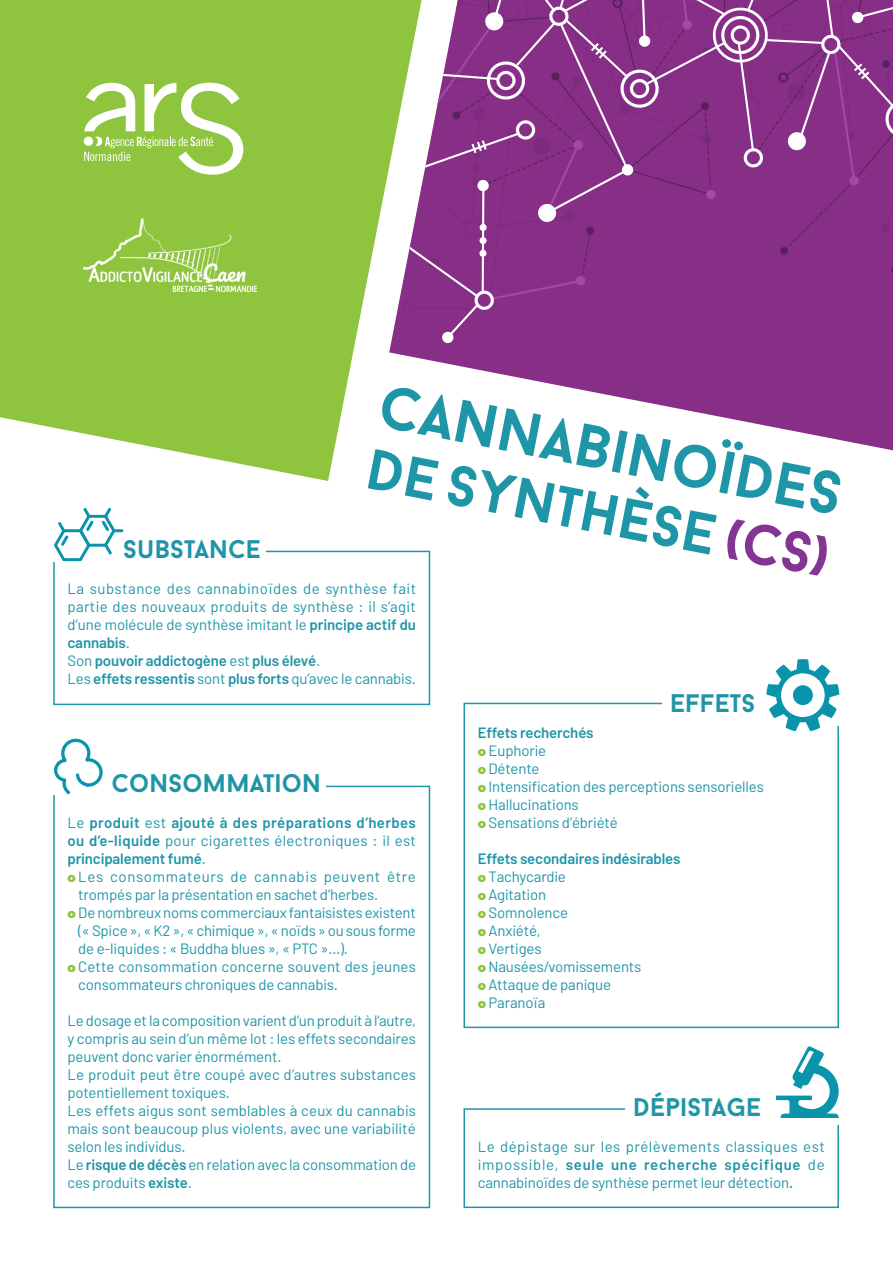
<style>
.page{position:relative;width:893px;height:1263px;background:#fff}
.page>*{position:absolute;margin:0;border:0;box-sizing:border-box;transform-origin:0 0}
.t1{font:700 60px "Baron Neue";color:#1f95a8}
.t2{font:700 57px "Baron Neue";color:#1f95a8}
.t3{font:700 25.5px "Baron Neue";letter-spacing:.005em;color:#1f95a8}
.t4{font:15px/18px "Barlow";letter-spacing:-.01em;color:#1f95a8;text-align:justify}
.t5{font:600 15px/18px "Barlow";letter-spacing:-.01em;color:#1f95a8;text-align:justify}
.t6{font:15px/18px "Barlow";letter-spacing:.01em;color:#1f95a8}
.s1{color:#843493}
.s2{font-weight:600}
.s3{font-weight:400}
.s4{font-weight:900;font-size:13.5px;color:#8fc53e}
.s5{font-weight:500}
</style>
<div class="page">
<div style="left:53px;top:551px;width:377px;height:154px;border:2px solid #1f95a8"></div>
<div style="left:53px;top:786px;width:377px;height:422px;border:2px solid #1f95a8"></div>
<div style="left:45px;top:507px;width:221px;height:54px;background:#fff"></div>
<svg style="left:54px;top:508px;width:69px;height:53px"></svg>
<div style="left:47px;top:740px;width:278px;height:54px;background:#fff"></div>
<svg style="left:54px;top:738px;width:49px;height:56px"></svg>
<div style="left:463px;top:703px;width:376px;height:325px;border:2px solid #1f95a8"></div>
<div style="left:662px;top:677px;width:185px;height:48px;background:#fff"></div>
<svg style="left:766px;top:659px;width:73px;height:72px"></svg>
<div style="left:793px;top:685px;width:20px;height:20px;background:#0a94ab;border-radius:50%"></div>
<div style="left:463px;top:1108px;width:376px;height:100px;border:2px solid #1f95a8"></div>
<div style="left:625px;top:1088px;width:221px;height:37px;background:#fff"></div>
<svg style="left:776px;top:1046px;width:63px;height:72px"></svg>
<svg style="left:422px;top:0;width:471px;height:344px;background:#8e3b8e"></svg>
<div style="left:479px;top:224px;width:8px;height:7px;background:#fff;border-radius:3px"></div>
<div style="left:479px;top:237px;width:8px;height:7px;background:#fff;border-radius:3px"></div>
<svg style="left:479px;top:249px;width:8px;height:8px"></svg>
<svg style="left:353px;top:351px;width:540px;height:248px"></svg>
<svg style="left:0;top:0;width:422px;height:481px;fill:#8fc53e"></svg>
<svg style="left:84px;top:83px;width:159px;height:92px"></svg>
<img style="left:84px;top:218px;width:173px;height:73px">
<p class="t3" style="left:123px;top:533px;width:139px">SUBSTANCE</p>
<p class="t1" style="left:387px;top:368px;width:472px;rotate:11deg">CANNABINOÏDES</p>
<p class="t2" style="left:374px;top:432px;width:472px;rotate:11deg">DE SYNTHÈSE <span class="s1">(CS)</span></p>
<p class="t4" style="left:68px;top:579px;width:350px">La substance des cannabinoïdes de synthèse fait partie des nouveaux produits de synthèse : il s’agit d’une molécule de synthèse imitant le <span class="s2">principe actif du cannabis</span>.</p>
<p class="t5" style="left:68px;top:651px;width:254px"><span class="s3">Son</span> pouvoir addictogène <span class="s3">est</span> plus élevé<span class="s3">.</span></p>
<p class="t4" style="left:68px;top:669px;width:350px">Les <span class="s2">effets ressentis</span> sont <span class="s2">plus forts</span> qu’avec le cannabis.</p>
<p class="t3" style="left:111px;top:767px;width:211px">CONSOMMATION</p>
<p class="t5" style="left:68px;top:813px;width:350px"><span class="s3">Le</span> produit <span class="s3">est</span> ajouté à des préparations d’herbes ou d’e-liquide <span class="s3">pour cigarettes électroniques : il est </span>principalement fumé<span class="s3">.</span></p>
<p class="t6" style="left:78px;top:867px;width:339px;text-indent:-11px"><span class="s4">o</span> Les consommateurs de cannabis peuvent être trompés par la présentation en sachet d’herbes.</p>
<p class="t4" style="left:78px;top:903px;width:339px;text-indent:-11px"><span class="s4">o</span> De nombreux noms commerciaux fantaisistes existent (« Spice », « K2 », « chimique », « noïds » ou sous forme de e-liquides : « Buddha blues », « PTC »…).</p>
<p class="t4" style="left:78px;top:957px;width:339px;text-indent:-11px"><span class="s4">o</span>Cette consommation concerne souvent des jeunes consommateurs chroniques de cannabis.</p>
<p class="t4" style="left:68px;top:1011px;width:350px">Le dosage et la composition varient d’un produit à l’autre, y compris au sein d’un même lot : les effets secondaires peuvent donc varier énormément.</p>
<p class="t4" style="left:68px;top:1065px;width:350px">Le produit peut être coupé avec d’autres substances potentiellement toxiques.</p>
<p class="t4" style="left:68px;top:1101px;width:350px">Les effets aigus sont semblables à ceux du cannabis mais sont beaucoup plus violents, avec une variabilité selon les individus.</p>
<p class="t4" style="left:68px;top:1155px;width:350px">Le <span class="s2">risque de décès</span> en relation avec la consommation de ces produits <span class="s2">existe</span>.</p>
<p class="t3" style="left:670px;top:687px;width:87px">EFFETS</p>
<p class="t5" style="left:478px;top:723px;width:117px">Effets recherchés</p>
<p class="t4" style="left:478px;top:741px;width:70px"><span class="s4">o</span> Euphorie</p>
<p class="t4" style="left:478px;top:759px;width:63px"><span class="s4">o</span> Détente</p>
<p class="t4" style="left:478px;top:777px;width:288px"><span class="s4">o</span> Intensification des perceptions sensorielles</p>
<p class="t4" style="left:478px;top:795px;width:103px"><span class="s4">o</span> Hallucinations</p>
<p class="t4" style="left:478px;top:813px;width:142px"><span class="s4">o</span> Sensations d’ébriété</p>
<p class="t5" style="left:478px;top:849px;width:204px">Effets secondaires indésirables</p>
<p class="t4" style="left:478px;top:867px;width:90px"><span class="s4">o</span> Tachycardie</p>
<p class="t4" style="left:478px;top:885px;width:70px"><span class="s4">o</span> Agitation</p>
<p class="t4" style="left:478px;top:903px;width:92px"><span class="s4">o</span> Somnolence</p>
<p class="t4" style="left:478px;top:921px;width:65px"><span class="s4">o</span> Anxiété,</p>
<p class="t4" style="left:478px;top:939px;width:65px"><span class="s4">o</span> Vertiges</p>
<p class="t4" style="left:478px;top:957px;width:165px"><span class="s4">o</span> Nausées/vomissements</p>
<p class="t4" style="left:478px;top:975px;width:135px"><span class="s4">o</span> Attaque de panique</p>
<p class="t4" style="left:478px;top:993px;width:69px"><span class="s4">o</span> Paranoïa</p>
<p class="t3" style="left:633px;top:1091px;width:129px">DÉPISTAGE</p>
<p class="t4" style="left:478px;top:1137px;width:349px">Le dépistage sur les prélèvements classiques est impossible, <span class="s2">seule une recherche spécifique</span> de cannabinoïdes de synthèse permet leur détection<span class="s5">.</span></p>
</div>
